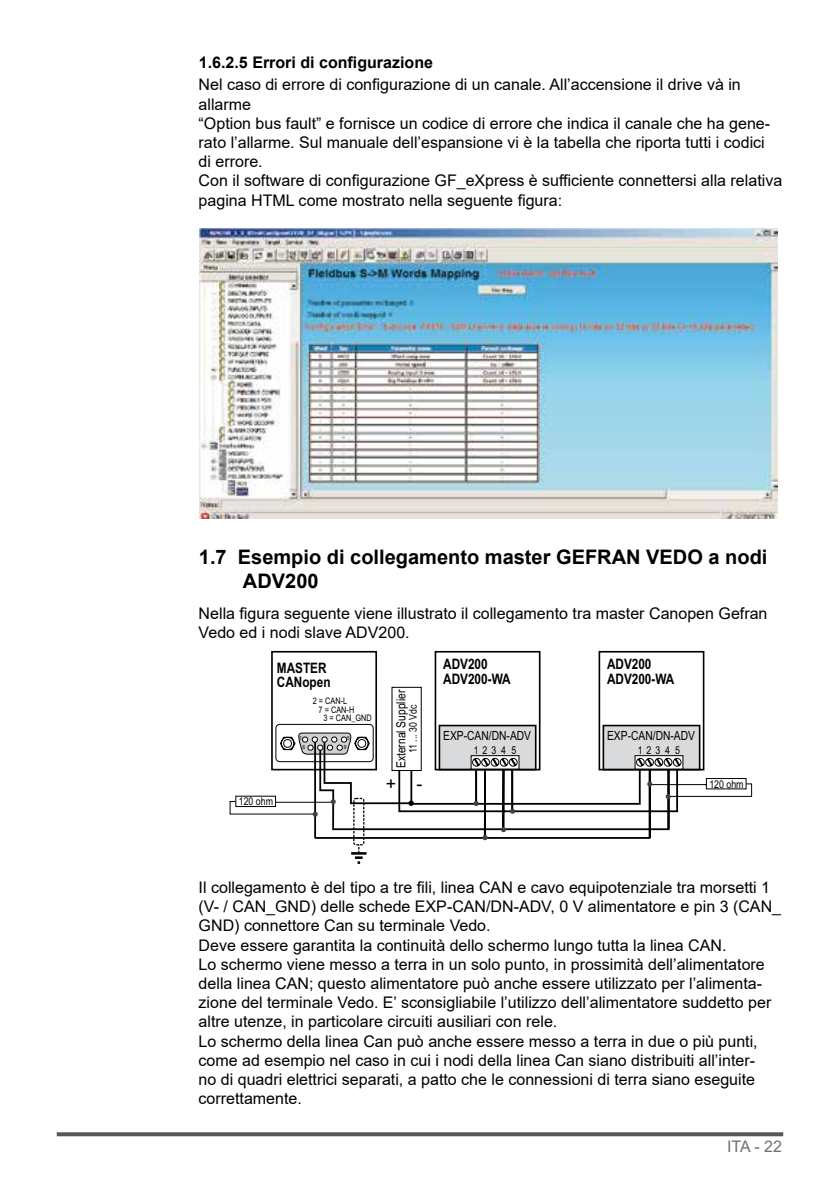
<style>
.page{position:relative;width:840px;height:1191px;background:#fff}
.page>*{position:absolute;margin:0;border:0;box-sizing:border-box;transform-origin:0 0}
.t1{font:700 20px/24px "Arial";color:#000}
.t2{font:18px "Arial";color:#000}
.t3{font:16px/19.2px "Arial";color:#000}
.t4{font:700 16px "Arial";color:#000}
.t5{font:16px "Arial";color:#707172}
.t6{font:700 14.4px "Arial Narrow";color:#000}
.t7{font:12.6px "Arial Narrow";color:#000}
.t8{font:10.8px "Arial Narrow";color:#000}
.t9{font:9px/8.4px "Arial Narrow";color:#000}
.t10{font:condensed 5.4px "Swiss 721 BT";color:#000}
</style>
<div class="page">
<svg style="left:57px;top:1132px;width:725px;height:4px;background:#636365"></svg>
<img style="left:199px;top:229px;width:577px;height:290px">
<div style="left:275px;top:724px;width:98px;height:38px;border:1px solid #000;border-radius:4px"></div>
<svg style="left:313px;top:650px;width:338px;height:189px"></svg>
<div style="left:271px;top:651px;width:106px;height:119px;border:2px solid #000"></div>
<svg style="left:318px;top:650px;width:352px;height:181px"></svg>
<svg style="left:482px;top:835px;width:5px;height:5px"></svg>
<svg style="left:500px;top:827px;width:5px;height:5px"></svg>
<div style="left:438px;top:724px;width:98px;height:46px;background:#d9dadb;border:2px solid #000"></div>
<div style="left:434px;top:651px;width:106px;height:119px;border:2px solid #000"></div>
<svg style="left:470px;top:755px;width:49px;height:14px"></svg>
<div style="left:602px;top:724px;width:98px;height:46px;background:#d9dadb;border:2px solid #000"></div>
<div style="left:598px;top:651px;width:106px;height:119px;border:2px solid #000"></div>
<svg style="left:634px;top:755px;width:49px;height:2px"></svg>
<svg style="left:471px;top:757px;width:281px;height:56px"></svg>
<svg style="left:229px;top:732px;width:184px;height:84px"></svg>
<svg style="left:351px;top:844px;width:15px;height:20px"></svg>
<div style="left:353px;top:798px;width:11px;height:47px;border:1px dashed #000;border-radius:2px"></div>
<p class="t4" style="left:199px;top:51px;width:235px">1.6.2.5 Errori di configurazione</p>
<p class="t3" style="left:198px;top:75px;width:584px">Nel caso di errore di configurazione di un canale. All’accensione il drive và in allarme<br>“Option bus fault” e fornisce un codice di errore che indica il canale che ha gene&shy;rato l’allarme. Sul manuale dell’espansione vi è la tabella che riporta tutti i codici<br>di errore.<br>Con il software di configurazione GF_eXpress è sufficiente connettersi alla relativa pagina HTML come mostrato nella seguente figura:</p>
<p class="t1" style="left:243px;top:545px;width:525px;text-indent:-44px">1.7 Esempio di collegamento master GEFRAN VEDO a nodi<br>ADV200</p>
<p class="t3" style="left:198px;top:603px;width:570px">Nella figura seguente viene illustrato il collegamento tra master Canopen Gefran<br>Vedo ed i nodi slave ADV200.</p>
<p class="t6" style="left:443px;top:658px;width:46px">ADV200</p>
<p class="t6" style="left:606px;top:658px;width:46px">ADV200</p>
<p class="t6" style="left:277px;top:662px;width:51px">MASTER</p>
<p class="t6" style="left:277px;top:677px;width:55px">CANopen</p>
<p class="t6" style="left:443px;top:674px;width:69px">ADV200-WA</p>
<p class="t6" style="left:606px;top:674px;width:69px">ADV200-WA</p>
<p class="t9" style="left:323px;top:714px;width:50px">3 = CAN_GND</p>
<p class="t7" style="left:396px;top:768px;width:80px;rotate:-90deg">External Supplier</p>
<p class="t9" style="left:318px;top:697px;width:37px;text-indent:-6px">2 = CAN-L<br>7 = CAN-H</p>
<p class="t8" style="left:409px;top:753px;width:50px;rotate:-90deg">11 ... 30 Vdc</p>
<p class="t7" style="left:443px;top:730px;width:89px">EXP-CAN/DN-ADV</p>
<p class="t7" style="left:606px;top:730px;width:89px">EXP-CAN/DN-ADV</p>
<p class="t10" style="left:299px;top:734px;width:4px">1</p>
<p class="t10" style="left:347px;top:734px;width:4px">5</p>
<p class="t10" style="left:302px;top:744px;width:4px">6</p>
<p class="t10" style="left:343px;top:744px;width:4px">9</p>
<p class="t8" style="left:473px;top:745px;width:34px">1234</p>
<p class="t8" style="left:511px;top:745px;width:6px">5</p>
<p class="t8" style="left:637px;top:745px;width:34px">1234</p>
<p class="t8" style="left:675px;top:745px;width:6px">5</p>
<p class="t8" style="left:239px;top:797px;width:36px">120 ohm</p>
<p class="t2" style="left:385px;top:773px;width:38px">+ -</p>
<p class="t8" style="left:709px;top:779px;width:36px">120 ohm</p>
<p class="t3" style="left:198px;top:877px;width:583px">Il collegamento è del tipo a tre fili, linea CAN e cavo equipotenziale tra morsetti 1 (V- / CAN_GND) delle schede EXP-CAN/DN-ADV, 0 V alimentatore e pin 3 (CAN_ GND) connettore Can su terminale Vedo.<br>Deve essere garantita la continuità dello schermo lungo tutta la linea CAN.<br>Lo schermo viene messo a terra in un solo punto, in prossimità dell’alimentatore della linea CAN; questo alimentatore può anche essere utilizzato per l’alimenta&shy;zione del terminale Vedo. E’ sconsigliabile l’utilizzo dell’alimentatore suddetto per altre utenze, in particolare circuiti ausiliari con rele.<br>Lo schermo della linea Can può anche essere messo a terra in due o più punti, come ad esempio nel caso in cui i nodi della linea Can siano distribuiti all’inter-<br>no di quadri elettrici separati, a patto che le connessioni di terra siano eseguite correttamente.</p>
<p class="t5" style="left:726px;top:1135px;width:56px">ITA - 22</p>
</div>
